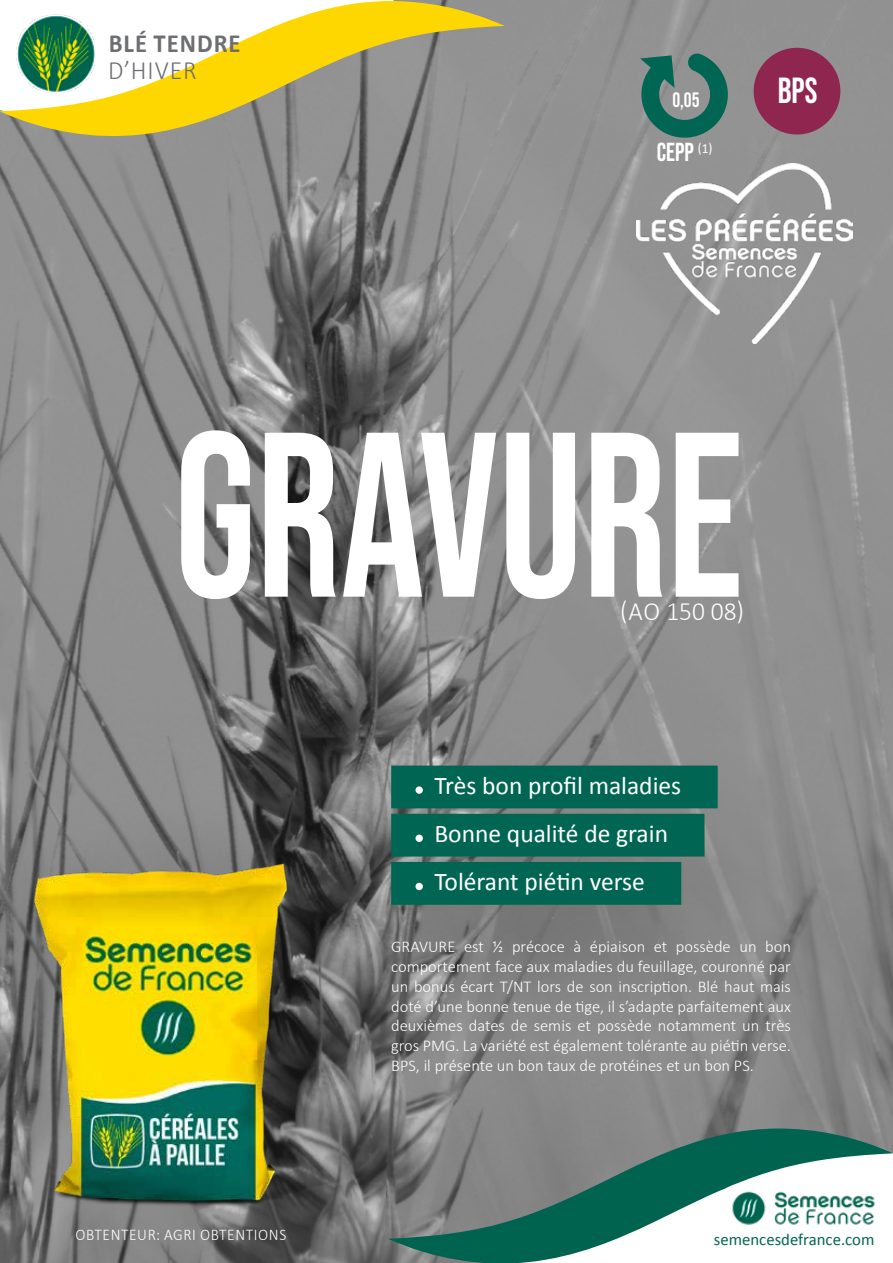
<style>
.page{position:relative;width:893px;height:1263px;background:#fff}
.page>*{position:absolute;margin:0;border:0;box-sizing:border-box;transform-origin:0 0}
.t1{font:234.15px "Bebas Neue";color:#fff;scale:.89 1}
.t2{font:36.15px "Bebas Neue";color:#fff;scale:.94 1}
.t3{font:300 26.4px "Calibri";color:#fff;scale:.96 1}
.t4{font:300 26.4px "Calibri";letter-spacing:.04em;color:#6d6e71;scale:.96 1}
.t5{font:700 26.25px "Calibri";letter-spacing:.04em;color:#6d6e71;scale:.94 1}
.t6{font:25.95px "Bebas Neue";color:#fff;scale:.94 1}
.t7{font:25.5px/48.2px "Calibri";color:#fff}
.t8{font:20.7px "Bebas Neue";color:#fff;scale:.94 1}
.t9{font:16.8px "Calibri";color:#006653}
.t10{font:300 16.5px/19.8px "Calibri";color:#fff;text-align:justify}
.t11{font:300 16.35px "Calibri";letter-spacing:.04em;color:#fff;scale:.94 1}
</style>
<div class="page">
<img style="left:0;top:0;width:893px;height:1128px">
<svg style="left:446px;top:1128px;width:447px;height:135px"></svg>
<svg style="left:721px;top:1187px;width:6px;height:3px"></svg>
<img style="left:0;top:796px;width:446px;height:467px">
<div style="left:754px;top:48px;width:86px;height:87px;background:#8f2650;border-radius:50%"></div>
<svg style="left:0;top:1px;width:504px;height:139px"></svg>
<img style="left:637px;top:163px;width:216px;height:180px">
<svg style="left:636px;top:52px;width:97px;height:91px;background:#557f77"></svg>
<div style="left:391px;top:765px;width:327px;height:43px;background:#006653"></div>
<div style="left:391px;top:814px;width:313px;height:42px;background:#006653"></div>
<div style="left:391px;top:862px;width:290px;height:43px;background:#006653"></div>
<div style="left:415px;top:786px;width:8px;height:8px;background:#fff;border-radius:50%"></div>
<svg style="left:415px;top:834px;width:8px;height:8px"></svg>
<div style="left:415px;top:883px;width:8px;height:7px;background:#fff;border-radius:50%"></div>
<h3 class="t5" style="left:109px;top:27px;width:142px">BLÉ TENDRE</h3>
<h3 class="t4" style="left:108px;top:54px;width:94px">D’HIVER</h3>
<p class="t8" style="left:672px;top:88px;width:30px">0,05</p>
<h3 class="t6" style="left:657px;top:138px;width:61px">CEPP <sup>(1)</sup></h3>
<h2 class="t2" style="left:778px;top:70px;width:44px">BPS</h2>
<h1 class="t1" style="left:174px;top:383px;width:641px">GRAVURE</h1>
<h3 class="t3" style="left:620px;top:595px;width:131px">(AO 150 08)</h3>
<h3 class="t7" style="left:434px;top:761px;width:248px">Très bon profil maladies<br>Bonne qualité de grain<br>Tolérant piétin verse</h3>
<p class="t11" style="left:75px;top:1224px;width:226px">OBTENTEUR: AGRI OBTENTIONS</p>
<p class="t10" style="left:391px;top:937px;width:401px">GRAVURE est ½ précoce à épiaison et possède un bon comportement face aux maladies du feuillage, couronné par un bonus écart T/NT lors de son inscription. Blé haut mais doté d’une bonne tenue de tige, il s’adapte parfaitement aux deuxièmes dates de semis et possède notamment un très gros PMG. La variété est également tolérante au piétin verse.<br>BPS, il présente un bon taux de protéines et un bon PS.</p>
<p class="t9" style="left:714px;top:1229px;width:162px">semencesdefrance.com</p>
</div>
